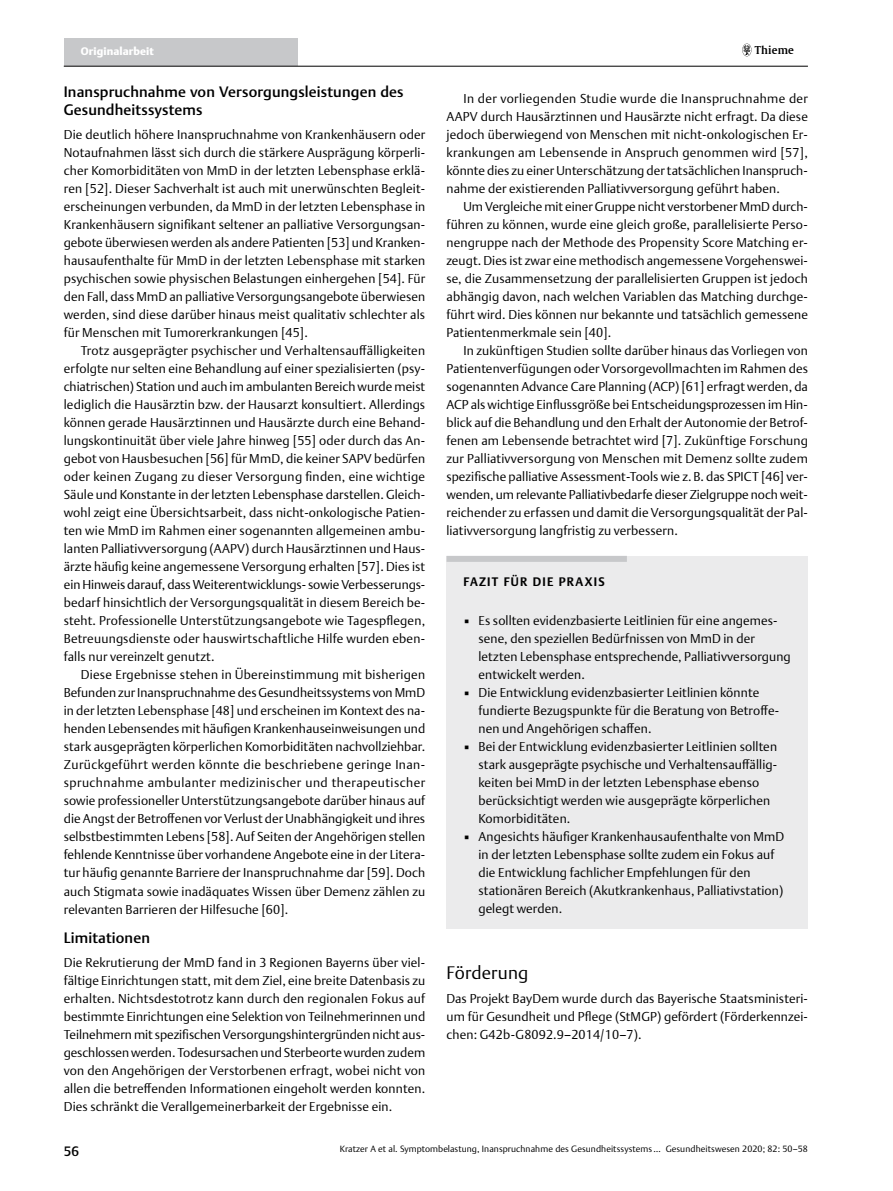
<style>
.page{position:relative;width:893px;height:1191px;background:#fff}
.page>*{position:absolute;margin:0;border:0;box-sizing:border-box;transform-origin:0 0}
.t1{font:300 18px "Thieme Argo 2011";letter-spacing:.01em;color:#000}
.t2{font:500 15px/18px "Thieme Argo 2011";letter-spacing:.01em;color:#000}
.t3{font:500 13.5px "Thieme Argo 2011";color:#000}
.t4{font:300 12.75px/18px "Thieme Argo 2011";letter-spacing:.01em;color:#000;text-align:justify}
.t5{font:700 12px "Thieme Argo 2011";letter-spacing:.1em;color:#000}
.t6{font:900 10.8px "Thieme Argo 2011";letter-spacing:.01em;color:#fff}
.t7{font:600 10.8px "Thieme Gulliver 2011";letter-spacing:.01em;color:#000}
.t8{font:300 9px "Thieme Argo 2011";letter-spacing:.01em;color:#000}
</style>
<div class="page">
<div style="left:64px;top:38px;width:234px;height:28px;background:#c7c8ca"></div>
<hr style="left:64px;top:66px;width:744px;height:1px;background:#000">
<svg style="left:742px;top:44px;width:9px;height:12px"></svg>
<div style="left:446px;top:556px;width:362px;height:372px;background:#ebebec"></div>
<div style="left:447px;top:556px;width:180px;height:6px;background:#c7c8ca"></div>
<p class="t6" style="left:81px;top:44px;width:75px">Originalarbeit</p>
<p class="t7" style="left:755px;top:42px;width:40px">Thieme</p>
<p class="t2" style="left:64px;top:82px;width:341px">Inanspruchnahme von Versorgungsleistungen des<br>Gesundheitssystems</p>
<p class="t4" style="left:64px;top:125px;width:363px">Die deutlich höhere Inanspruchnahme von Krankenhäusern oder Notaufnahmen lässt sich durch die stärkere Ausprägung körperli&shy;cher Komorbiditäten von MmD in der letzten Lebensphase erklä&shy;ren [52]. Dieser Sachverhalt ist auch mit unerwünschten Begleit&shy;erscheinungen verbunden, da MmD in der letzten Lebensphase in Krankenhäusern signifikant seltener an palliative Versorgungsan&shy;gebote überwiesen werden als andere Patienten [53] und Kranken&shy;hausaufenthalte für MmD in der letzten Lebensphase mit starken psychischen sowie physischen Belastungen einhergehen [54]. Für den Fall, dass MmD an palliative Versorgungsangebote überwiesen werden, sind diese darüber hinaus meist qualitativ schlechter als für Menschen mit Tumorerkrankungen [45].</p>
<p class="t4" style="left:64px;top:341px;width:363px;text-indent:17px">Trotz ausgeprägter psychischer und Verhaltensauffälligkeiten erfolgte nur selten eine Behandlung auf einer spezialisierten (psy&shy;chiatrischen) Station und auch im ambulanten Bereich wurde meist lediglich die Hausärztin bzw. der Hausarzt konsultiert. Allerdings können gerade Hausärztinnen und Hausärzte durch eine Behand&shy;lungskontinuität über viele Jahre hinweg [55] oder durch das An&shy;gebot von Hausbesuchen [56] für MmD, die keiner SAPV bedürfen oder keinen Zugang zu dieser Versorgung finden, eine wichtige Säule und Konstante in der letzten Lebensphase darstellen. Gleich&shy;wohl zeigt eine Übersichtsarbeit, dass nicht-onkologische Patien&shy;ten wie MmD im Rahmen einer sogenannten allgemeinen ambu&shy;lanten Palliativversorgung (AAPV) durch Hausärztinnen und Haus&shy;ärzte häufig keine angemessene Versorgung erhalten [57]. Dies ist ein Hinweis darauf, dass Weiterentwicklungs- sowie Verbesserungs&shy;bedarf hinsichtlich der Versorgungsqualität in diesem Bereich be&shy;steht. Professionelle Unterstützungsangebote wie Tagespflegen, Betreuungsdienste oder hauswirtschaftliche Hilfe wurden eben&shy;falls nur vereinzelt genutzt.</p>
<p class="t4" style="left:64px;top:665px;width:363px;text-indent:17px">Diese Ergebnisse stehen in Übereinstimmung mit bisherigen Befunden zur Inanspruchnahme des Gesundheitssystems von MmD in der letzten Lebensphase [48] und erscheinen im Kontext des na&shy;henden Lebensendes mit häufigen Krankenhauseinweisungen und stark ausgeprägten körperlichen Komorbiditäten nachvollziehbar.<br>Zurückgeführt werden könnte die beschriebene geringe Inan&shy;spruchnahme ambulanter medizinischer und therapeutischer sowie professioneller Unterstützungsangebote darüber hinaus auf die Angst der Betroffenen vor Verlust der Unabhängigkeit und ihres selbstbestimmten Lebens [58]. Auf Seiten der Angehörigen stellen fehlende Kenntnisse über vorhandene Angebote eine in der Litera&shy;tur häufig genannte Barriere der Inanspruchnahme dar [59]. Doch auch Stigmata sowie inadäquates Wissen über Demenz zählen zu relevanten Barrieren der Hilfesuche [60].</p>
<p class="t2" style="left:64px;top:928px;width:88px">Limitationen</p>
<p class="t4" style="left:64px;top:953px;width:363px">Die Rekrutierung der MmD fand in 3 Regionen Bayerns über viel&shy;fältige Einrichtungen statt, mit dem Ziel, eine breite Datenbasis zu erhalten. Nichtsdestotrotz kann durch den regionalen Fokus auf bestimmte Einrichtungen eine Selektion von Teilnehmerinnen und Teilnehmern mit spezifischen Versorgungshintergründen nicht aus&shy;geschlossen werden. Todesursachen und Sterbeorte wurden zudem von den Angehörigen der Verstorbenen erfragt, wobei nicht von allen die betreffenden Informationen eingeholt werden konnten.<br>Dies schränkt die Verallgemeinerbarkeit der Ergebnisse ein.</p>
<p class="t4" style="left:446px;top:89px;width:363px;text-indent:17px">In der vorliegenden Studie wurde die Inanspruchnahme der AAPV durch Hausärztinnen und Hausärzte nicht erfragt. Da diese jedoch überwiegend von Menschen mit nicht-onkologischen Er&shy;krankungen am Lebensende in Anspruch genommen wird [57], könnte dies zu einer Unterschätzung der tatsächlichen Inanspruch&shy;nahme der existierenden Palliativversorgung geführt haben.</p>
<p class="t4" style="left:446px;top:197px;width:363px;text-indent:17px">Um Vergleiche mit einer Gruppe nicht verstorbener MmD durch&shy;führen zu können, wurde eine gleich große, parallelisierte Perso&shy;nengruppe nach der Methode des Propensity Score Matching er&shy;zeugt. Dies ist zwar eine methodisch angemessene Vorgehenswei&shy;se, die Zusammensetzung der parallelisierten Gruppen ist jedoch abhängig davon, nach welchen Variablen das Matching durchge&shy;führt wird. Dies können nur bekannte und tatsächlich gemessene Patientenmerkmale sein [40].</p>
<p class="t4" style="left:446px;top:341px;width:363px;text-indent:17px">In zukünftigen Studien sollte darüber hinaus das Vorliegen von Patientenverfügungen oder Vorsorgevollmachten im Rahmen des sogenannten Advance Care Planning (ACP) [61] erfragt werden, da ACP als wichtige Einflussgröße bei Entscheidungsprozessen im Hin&shy;blick auf die Behandlung und den Erhalt der Autonomie der Betrof&shy;fenen am Lebensende betrachtet wird [7]. Zukünftige Forschung zur Palliativversorgung von Menschen mit Demenz sollte zudem spezifische palliative Assessment-Tools wie z.B. das SPICT [46] ver&shy;wenden, um relevante Palliativbedarfe dieser Zielgruppe noch weit&shy;reichender zu erfassen und damit die Versorgungsqualität der Pal&shy;liativversorgung langfristig zu verbessern.</p>
<p class="t5" style="left:464px;top:573px;width:8px">FAZI</p>
<p class="t5" style="left:492px;top:573px;width:49px">T FÜR DIE</p>
<p class="t5" style="left:559px;top:573px;width:47px">PRAXIS</p>
<p class="t4" style="left:478px;top:611px;width:314px;text-align:left;text-indent:-17px">▪ Es sollten evidenzbasierte Leitlinien für eine angemes&shy;sene, den speziellen Bedürfnissen von MmD in der letzten Lebensphase entsprechende, Palliativversorgung entwickelt werden.</p>
<p class="t4" style="left:478px;top:683px;width:302px;text-align:left;text-indent:-17px">▪ Die Entwicklung evidenzbasierter Leitlinien könnte fundierte Bezugspunkte für die Beratung von Betroffe&shy;nen und Angehörigen schaffen.</p>
<p class="t4" style="left:478px;top:737px;width:300px;text-align:left;text-indent:-17px">▪ Bei der Entwicklung evidenzbasierter Leitlinien sollten stark ausgeprägte psychische und Verhaltensauffällig&shy;keiten bei MmD in der letzten Lebensphase ebenso berücksichtigt werden wie ausgeprägte körperlichen Komorbiditäten.</p>
<p class="t4" style="left:478px;top:827px;width:307px;text-align:left;text-indent:-17px">▪ Angesichts häufiger Krankenhausaufenthalte von MmD in der letzten Lebensphase sollte zudem ein Fokus auf die Entwicklung fachlicher Empfehlungen für den stationären Bereich (Akutkrankenhaus, Palliativstation) gelegt werden.</p>
<h1 class="t1" style="left:446px;top:961px;width:83px">Förderung</h1>
<p class="t4" style="left:446px;top:989px;width:363px">Das Projekt BayDem wurde durch das Bayerische Staatsministeri&shy;um für Gesundheit und Pflege (StMGP) gefördert (Förderkennzei&shy;chen: G42b-G8092.9–2014/10–7).</p>
<p class="t3" style="left:64px;top:1142px;width:17px">56</p>
<p class="t8" style="left:340px;top:1143px;width:470px">Kratzer A et al. Symptombelastung, Inanspruchnahme des Gesundheitssystems … Gesundheitswesen 2020; 82: 50–58</p>
</div>
